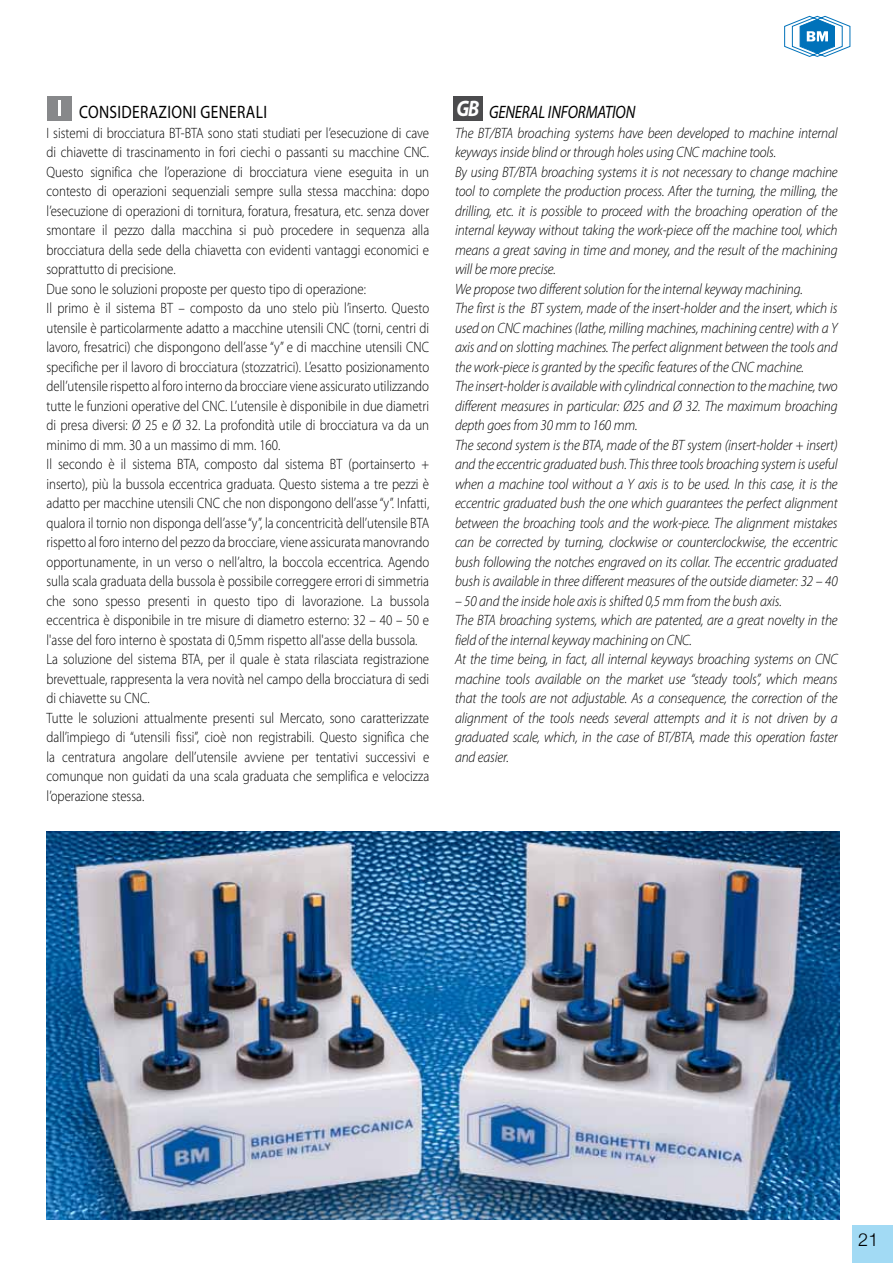
<style>
.page{position:relative;width:893px;height:1263px;background:#fff}
.page>*{position:absolute;margin:0;border:0;box-sizing:border-box;transform-origin:0 0}
.t1{font:italic 700 22.5px "Myriad Pro";color:#fff;scale:.85 1}
.t2{font:18px "Myriad Pro";letter-spacing:.02em;color:#000;scale:.86 1}
.t3{font:italic 18px "Myriad Pro";color:#000;scale:.85 1}
.t4{font:300 18px "Helvetica Neue";color:#000}
.t5{font:300 15px/19.5px "Myriad Pro";color:#000;scale:.86 1}
.t6{font:italic 300 15px/19.5px "Myriad Pro";letter-spacing:-.01em;color:#000;scale:.91 1}
</style>
<div class="page">
<svg style="left:784px;top:16px;width:67px;height:41px"></svg>
<div style="left:852px;top:1225px;width:41px;height:38px;background:#a2daf4"></div>
<div style="left:47px;top:96px;width:25px;height:24px;background:#87888a"></div>
<hr style="left:58px;top:100px;width:3px;height:16px;background:#fff">
<div style="left:454px;top:96px;width:29px;height:24px;background:#4b4b4d"></div>
<img style="left:47px;top:832px;width:792px;height:387px">
<p class="t2" style="left:79px;top:101px;width:220px">CONSIDERAZIONI GENERALI</p>
<p class="t5" style="left:47px;top:123px;width:447px">I sistemi di brocciatura BT-BTA sono stati studiati per l’esecuzione di cave di chiavette di trascinamento in fori ciechi o passanti su macchine CNC.<br>Questo significa che l’operazione di brocciatura viene eseguita in un contesto di operazioni sequenziali sempre sulla stessa macchina: dopo l’esecuzione di operazioni di tornitura, foratura, fresatura, etc. senza dover smontare il pezzo dalla macchina si può procedere in sequenza alla brocciatura della sede della chiavetta con evidenti vantaggi economici e soprattutto di precisione.<br>Due sono le soluzioni proposte per questo tipo di operazione:<br>Il primo è il sistema BT – composto da uno stelo più l’inserto. Questo utensile è particolarmente adatto a macchine utensili CNC (torni, centri di lavoro, fresatrici) che dispongono dell’asse “y” e di macchine utensili CNC specifiche per il lavoro di brocciatura (stozzatrici). L’esatto posizionamento dell’utensile rispetto al foro interno da brocciare viene assicurato utilizzando tutte le funzioni operative del CNC. L’utensile è disponibile in due diametri di presa diversi: Ø 25 e Ø 32. La profondità utile di brocciatura va da un minimo di mm. 30 a un massimo di mm. 160.<br>Il secondo è il sistema BTA, composto dal sistema BT (portainserto + inserto), più la bussola eccentrica graduata. Questo sistema a tre pezzi è adatto per macchine utensili CNC che non dispongono dell’asse “y”. Infatti, qualora il tornio non disponga dell’asse “y”, la concentricità dell’utensile BTA rispetto al foro interno del pezzo da brocciare, viene assicurata manovrando opportunamente, in un verso o nell’altro, la boccola eccentrica. Agendo sulla scala graduata della bussola è possibile correggere errori di simmetria che sono spesso presenti in questo tipo di lavorazione. La bussola eccentrica è disponibile in tre misure di diametro esterno: 32 – 40 – 50 e l'asse del foro interno è spostata di 0,5mm rispetto all'asse della bussola.<br>La soluzione del sistema BTA, per il quale è stata rilasciata registrazione brevettuale, rappresenta la vera novità nel campo della brocciatura di sedi di chiavette su CNC.<br>Tutte le soluzioni attualmente presenti sul Mercato, sono caratterizzate dall’impiego di “utensili fissi”, cioè non registrabili. Questo significa che la centratura angolare dell’utensile avviene per tentativi successivi e comunque non guidati da una scala graduata che semplifica e velocizza l’operazione stessa.</p>
<h1 class="t1" style="left:456px;top:94px;width:29px">GB</h1>
<p class="t3" style="left:489px;top:101px;width:22px">GENERA</p>
<p class="t3" style="left:538px;top:101px;width:22px">L INFORMATION</p>
<p class="t6" style="left:455px;top:123px;width:422px">The BT/BTA broaching systems have been developed to machine internal keyways inside blind or through holes using CNC machine tools.<br>By using BT/BTA broaching systems it is not necessary to change machine tool to complete the production process. After the turning, the milling, the drilling, etc. it is possible to proceed with the broaching operation of the internal keyway without taking the work-piece off the machine tool, which means a great saving in time and money, and the result of the machining will be more precise.<br>We propose two different solution for the internal keyway machining.<br>The first is the BT system, made of the insert-holder and the insert, which is used on CNC machines (lathe, milling machines, machining centre) with a Y axis and on slotting machines. The perfect alignment between the tools and the work-piece is granted by the specific features of the CNC machine.<br>The insert-holder is available with cylindrical connection to the machine, two different measures in particular: Ø25 and Ø 32. The maximum broaching depth goes from 30 mm to 160 mm.<br>The second system is the BTA, made of the BT system (insert-holder + insert) and the eccentric graduated bush. This three tools broaching system is useful when a machine tool without a Y axis is to be used. In this case, it is the eccentric graduated bush the one which guarantees the perfect alignment between the broaching tools and the work-piece. The alignment mistakes can be corrected by turning, clockwise or counterclockwise, the eccentric bush following the notches engraved on its collar. The eccentric graduated bush is available in three different measures of the outside diameter: 32 – 40</p>
<p class="t6" style="left:455px;top:591px;width:422px">– 50 and the inside hole axis is shifted 0,5 mm from the bush axis.<br>The BTA broaching systems, which are patented, are a great novelty in the field of the internal keyway machining on CNC.<br>At the time being, in fact, all internal keyways broaching systems on CNC machine tools available on the market use “steady tools”, which means that the tools are not adjustable. As a consequence, the correction of the alignment of the tools needs several attempts and it is not driven by a graduated scale, which, in the case of BT/BTA, made this operation faster and easier.</p>
<p class="t4" style="left:858px;top:1228px;width:22px">21</p>
</div>
